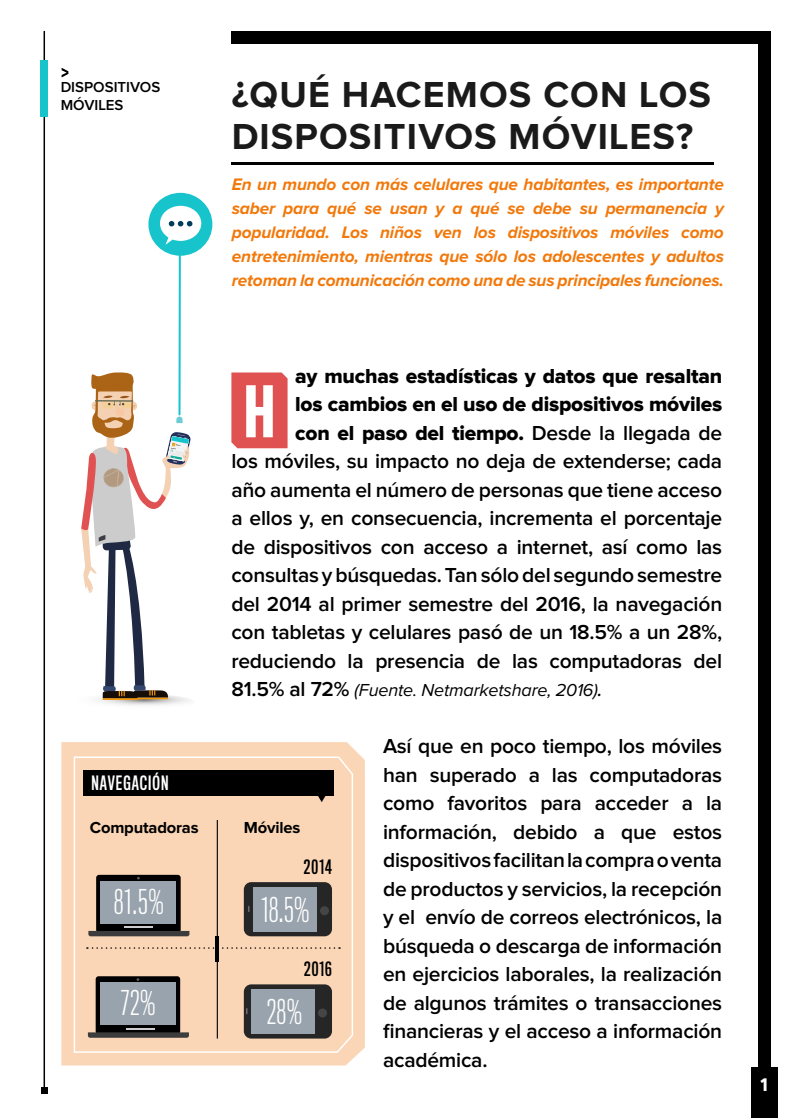
<style>
.page{position:relative;width:803px;height:1118px;background:#fff}
.page>*{position:absolute;margin:0;border:0;box-sizing:border-box;transform-origin:0 0}
.t1{font:500 65.25px "Titling Gothic FB Comp";color:#fff}
.t2{font:700 37.5px/42px "Proxima Nova";letter-spacing:.03em;color:#000}
.t3{font:300 31.35px "Titling Gothic FB Comp";letter-spacing:.03em;color:#fff}
.t4{font:600 21px/28.5px "Proxima Nova";letter-spacing:-.01em;color:#000;text-align:justify}
.t5{font:21px/28.5px "Proxima Nova Extrabld";letter-spacing:-.01em;color:#000;text-align:justify}
.t6{font:18.15px "Titling Gothic FB Comp Standard";letter-spacing:.06em;color:#fff}
.t7{font:18.15px "Titling Gothic FB Comp Standard";letter-spacing:.06em;color:#000}
.t8{font:italic 18px "Proxima Nova";letter-spacing:-.01em;color:#000}
.t9{font:700 18px "Avenir Next Condensed";color:#fff}
.t10{font:italic 700 17.25px/24px "Proxima Nova";letter-spacing:-.01em;color:#f2780a;text-align:justify}
.t11{font:700 16.5px "Proxima Nova";letter-spacing:-.01em;color:#000}
.t12{font:600 15px/18px "Proxima Nova";color:#000}
.s1{font-family:"Proxima Nova";font-weight:600}
.s2{font-weight:600;font-style:normal;font-size:21px}
.s3{font-weight:600}
</style>
<div class="page">
<svg style="left:62px;top:68px;width:6px;height:9px"></svg>
<hr style="left:44px;top:31px;width:1px;height:1059px;background:#000">
<svg style="left:41px;top:1087px;width:6px;height:6px"></svg>
<div style="left:231px;top:32px;width:539px;height:12px;background:#000"></div>
<hr style="left:231px;top:162px;width:482px;height:3px;background:#000">
<div style="left:40px;top:61px;width:8px;height:56px;background:#17c4cc"></div>
<div style="left:758px;top:32px;width:12px;height:1060px;background:#000"></div>
<div style="left:751px;top:1067px;width:27px;height:51px;background:#000"></div>
<div style="left:61px;top:742px;width:304px;height:323px;background:#fbd6b6"></div>
<div style="left:73px;top:755px;width:281px;height:298px;background:#fbd6b6"></div>
<div style="left:96px;top:976px;width:84px;height:58px;background:#000;border-radius:3px"></div>
<div style="left:100px;top:982px;width:76px;height:42px;background:#99a3ad"></div>
<div style="left:244px;top:984px;width:88px;height:54px;background:#262626;border-radius:7px"></div>
<div style="left:251px;top:989px;width:64px;height:44px;background:#99a3ad"></div>
<div style="left:318px;top:1008px;width:9px;height:9px;background:#454545;border-radius:50%"></div>
<div style="left:244px;top:882px;width:88px;height:54px;background:#262626;border-radius:7px"></div>
<div style="left:253px;top:887px;width:64px;height:44px;background:#99a3ad"></div>
<div style="left:320px;top:906px;width:9px;height:9px;background:#454545;border-radius:50%"></div>
<div style="left:84px;top:770px;width:250px;height:25px;background:#000"></div>
<svg style="left:87px;top:947px;width:253px;height:1px"></svg>
<svg style="left:88px;top:1028px;width:101px;height:9px"></svg>
<svg style="left:312px;top:795px;width:19px;height:7px"></svg>
<div style="left:96px;top:874px;width:85px;height:58px;background:#000;border-radius:3px"></div>
<div style="left:100px;top:880px;width:76px;height:43px;background:#99a3ad"></div>
<svg style="left:88px;top:931px;width:101px;height:5px"></svg>
<hr style="left:124px;top:926px;width:29px;height:2px;background:#ccc">
<img style="left:98px;top:698px;width:92px;height:7px">
<div style="left:231px;top:372px;width:56px;height:76px;background:#e05252"></div>
<hr style="left:133px;top:697px;width:35px;height:2px;background:#f2960a">
<hr style="left:102px;top:698px;width:36px;height:2px;background:#f2960a">
<div style="left:148px;top:193px;width:64px;height:63px;background:#17c4cc;border-radius:50%"></div>
<svg style="left:81px;top:206px;width:120px;height:492px"></svg>
<hr style="left:215px;top:936px;width:4px;height:26px;background:#000">
<hr style="left:217px;top:820px;width:1px;height:218px;background:#000">
<p class="t12" style="left:61px;top:79px;width:101px">DISPOSITIVOS<br>MÓVILES</p>
<h2 class="t2" style="left:231px;top:75px;width:481px">¿QUÉ HACEMOS CON LOS<br>DISPOSITIVOS MÓVILES?</h2>
<p class="t10" style="left:232px;top:173px;width:493px">En un mundo con más celulares que habitantes, es importante saber para qué se usan y a qué se debe su permanencia y popularidad. Los niños ven los dispositivos móviles como entretenimiento, mientras que sólo los adolescentes y adultos retoman la comunicación como una de sus principales funciones.</p>
<p class="t5" style="left:295px;top:362px;width:428px">ay muchas estadísticas y datos que resaltan los cambios en el uso de dispositivos móviles con el paso del tiempo. <span class="s1">Desde la llegada de</span></p>
<p class="t4" style="left:231px;top:448px;width:492px">los móviles, su impacto no deja de extenderse; cada año aumenta el número de personas que tiene acceso a ellos y, en consecuencia, incrementa el porcentaje de dispositivos con acceso a internet, así como las consultas y búsquedas. Tan sólo del segundo semestre del 2014 al primer semestre del 2016, la navegación con tabletas y celulares pasó de un 18.5% a un 28%, reduciendo la presencia de las computadoras del</p>
<p class="t8" style="left:231px;top:682px;width:372px"><span class="s2">81.5% al 72%</span> (Fuente. Netmarketshare, 2016)<span class="s3">.</span></p>
<p class="t4" style="left:383px;top:733px;width:341px">Así que en poco tiempo, los móviles han superado a las computadoras como favoritos para acceder a la información, debido a que estos dispositivos facilitan la compra o venta de productos y servicios, la recepción y el envío de correos electrónicos, la búsqueda o descarga de información en ejercicios laborales, la realización de algunos trámites o transacciones financieras y el acceso a información académica.</p>
<h1 class="t1" style="left:244px;top:372px;width:32px">H</h1>
<p class="t6" style="left:91px;top:772px;width:79px">NAVEGACIÓN</p>
<p class="t11" style="left:90px;top:820px;width:110px">Computadoras</p>
<p class="t11" style="left:244px;top:820px;width:58px">Móviles</p>
<p class="t7" style="left:304px;top:856px;width:30px">2014</p>
<h3 class="t3" style="left:114px;top:883px;width:51px">81.5%</h3>
<h3 class="t3" style="left:261px;top:892px;width:49px">18.5%</h3>
<p class="t7" style="left:304px;top:958px;width:29px">2016</p>
<h3 class="t3" style="left:121px;top:985px;width:35px">72%</h3>
<h3 class="t3" style="left:267px;top:994px;width:36px">28%</h3>
<p class="t9" style="left:759px;top:1073px;width:11px">1</p>
</div>
